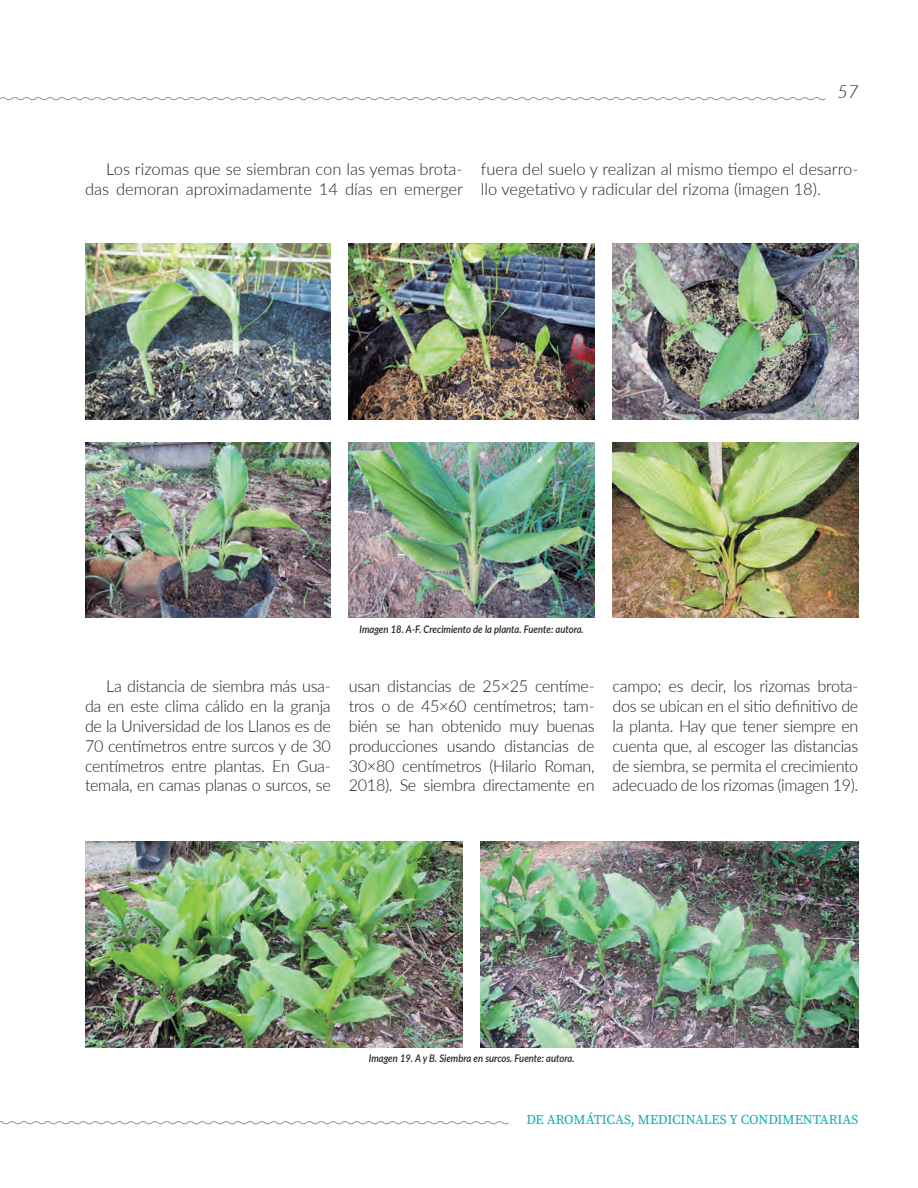
<style>
.page{position:relative;width:918px;height:1188px;background:#fff}
.page>*{position:absolute;margin:0;border:0;box-sizing:border-box;transform-origin:0 0}
.t1{font:italic 300 18px "Lato";color:#231f20}
.Cuerpo_de_texto{font:300 16.5px/19.8px "Lato";letter-spacing:-.02em;color:#231f20;text-align:justify}
.Cuerpo_de_texto-2{font:300 16.5px/19.8px "Lato";color:#231f20;text-align:right}
.t2{font:13.5px "Source Serif Pro";color:#12aeaa}
.t3{font:italic 600 10.5px "Lato";color:#231f20;scale:.9 1}
</style>
<div class="page">
<svg style="left:0;top:97px;width:826px;height:4px"></svg>
<svg style="left:0;top:1121px;width:509px;height:4px"></svg>
<img style="left:85px;top:244px;width:246px;height:175px">
<img style="left:85px;top:442px;width:246px;height:176px">
<img style="left:349px;top:244px;width:246px;height:175px">
<img style="left:349px;top:442px;width:246px;height:176px">
<img style="left:613px;top:244px;width:245px;height:175px">
<img style="left:613px;top:442px;width:245px;height:176px">
<img style="left:85px;top:842px;width:378px;height:206px">
<img style="left:481px;top:842px;width:377px;height:206px">
<p class="t1" style="left:838px;top:79px;width:22px">57</p>
<p class="Cuerpo_de_texto-2" style="left:85px;top:158px;width:380px">Los rizomas que se siembran con las yemas brota&shy;das demoran aproximadamente 14 días en emerger</p>
<p class="Cuerpo_de_texto-2" style="left:481px;top:158px;width:379px;text-align:left">fuera del suelo y realizan al mismo tiempo el desarro&shy;llo vegetativo y radicular del rizoma (imagen 18).</p>
<p class="t3" style="left:360px;top:621px;width:251px">Imagen 18. A-F. Crecimiento de la planta. Fuente: autora.</p>
<p class="Cuerpo_de_texto" style="left:85px;top:676px;width:247px;text-indent:21px">La distancia de siembra más usa&shy;da en este clima cálido en la granja de la Universidad de los Llanos es de 70 centímetros entre surcos y de 30 centímetros entre plantas. En Gua&shy;temala, en camas planas o surcos, se</p>
<p class="Cuerpo_de_texto" style="left:349px;top:676px;width:247px">usan distancias de 25×25 centíme&shy;tros o de 45×60 centímetros; tam&shy;bién se han obtenido muy buenas producciones usando distancias de 30×80 centímetros (Hilario Roman, 2018). Se siembra directamente en</p>
<p class="Cuerpo_de_texto" style="left:613px;top:676px;width:247px">campo; es decir, los rizomas brota&shy;dos se ubican en el sitio definitivo de la planta. Hay que tener siempre en cuenta que, al escoger las distancias de siembra, se permita el crecimiento adecuado de los rizomas (imagen 19).</p>
<p class="t3" style="left:369px;top:1051px;width:230px">Imagen 19. A y B. Siembra en surcos. Fuente: autora.</p>
<p class="t2" style="left:526px;top:1111px;width:334px">DE AROMÁTICAS, MEDICINALES Y CONDIMENTARIAS</p>
</div>
